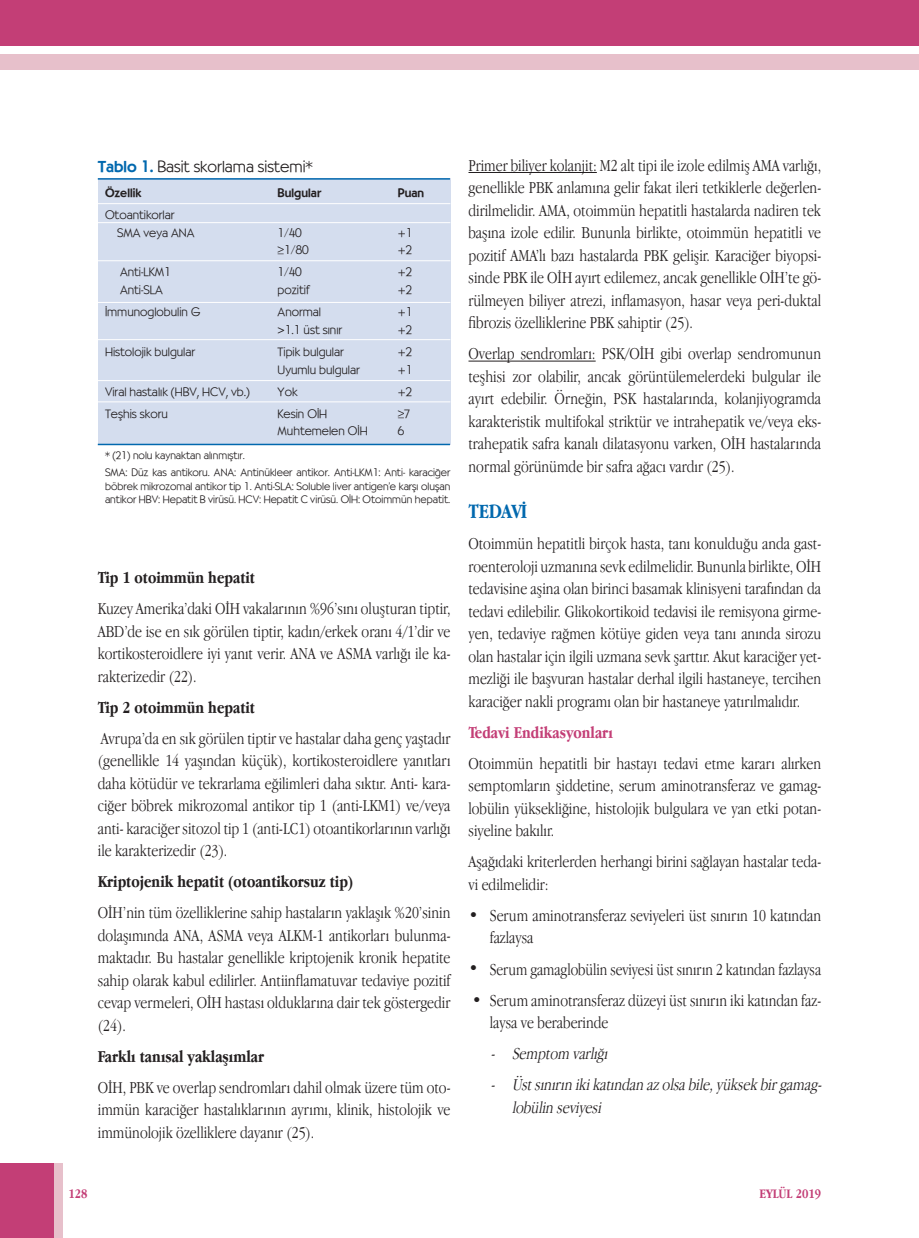
<style>
.page{position:relative;width:919px;height:1238px;background:#fff}
.page>*{position:absolute;margin:0;border:0;box-sizing:border-box;transform-origin:0 0}
.t1{font:700 21px "Apple Garamond";letter-spacing:-.02em;color:#0168ae}
.t2{font:300 17.25px/22.5px "Apple Garamond";color:#231f20;text-align:justify}
.t3{font:700 17.25px "Apple Garamond";color:#231f20}
.t4{font:italic 300 17.25px/22.5px "Apple Garamond";color:#231f20}
.t5{font:700 17.25px "Apple Garamond";color:#c33e76}
.t6{font:300 15.75px "Bernhardt";color:#231f20}
.t7{font:700 13.5px "Apple Garamond";color:#c33e76}
.t8{font:300 12px/17.7px "Bernhardt";color:#231f20}
.t9{font:500 12px "Bernhardt";color:#231f20}
.t10{font:300 10.5px/17.7px "Bernhardt";color:#231f20}
.s1{font-weight:500;color:#0168ae}
.s2{font-family:"Avant Garde TR";font-weight:600;color:#0168ae}
.s3{font-family:"Avant Garde TR";font-weight:400}
</style>
<div class="page">
<div style="left:0;top:1163px;width:54px;height:74px;background:#c33e76"></div>
<div style="left:54px;top:1163px;width:8px;height:74px;background:#e7c0cb"></div>
<div style="left:0;top:54px;width:918px;height:15px;background:#e7c0cb"></div>
<div style="left:0;top:0;width:918px;height:45px;background:#c33e76"></div>
<hr style="left:468px;top:172px;width:128px;height:1px;background:#231f20">
<hr style="left:468px;top:361px;width:127px;height:1px;background:#231f20">
<div style="left:98px;top:178px;width:352px;height:266px;background:#d4ddee"></div>
<hr style="left:98px;top:178px;width:352px;height:2px;background:#0168ae">
<hr style="left:98px;top:203px;width:352px;height:1px;background:#fff">
<hr style="left:98px;top:222px;width:352px;height:1px;background:#fff">
<hr style="left:98px;top:260px;width:352px;height:1px;background:#fff">
<hr style="left:98px;top:302px;width:352px;height:1px;background:#fff">
<hr style="left:98px;top:339px;width:352px;height:1px;background:#fff">
<hr style="left:98px;top:380px;width:352px;height:1px;background:#fff">
<hr style="left:98px;top:401px;width:352px;height:1px;background:#fff">
<hr style="left:98px;top:443px;width:352px;height:2px;background:#0168ae">
<p class="t6" style="left:98px;top:157px;width:216px"><span class="s1">Tablo</span> <span class="s2">1</span><span class="s1">.</span> Basit skorlama sistemi*</p>
<p class="t9" style="left:105px;top:185px;width:38px">Özellik</p>
<p class="t9" style="left:277px;top:185px;width:45px">Bulgular</p>
<p class="t9" style="left:397px;top:185px;width:28px">Puan</p>
<p class="t8" style="left:117px;top:206px;width:79px;text-indent:-12px">Otoantikorlar<br>SMA veya ANA</p>
<p class="t8" style="left:277px;top:224px;width:26px"><span class="s3">1</span>/40</p>
<p class="t8" style="left:397px;top:224px;width:16px">+<span class="s3">1</span></p>
<p class="t8" style="left:277px;top:241px;width:33px">≥<span class="s3">1</span>/80</p>
<p class="t8" style="left:397px;top:241px;width:16px">+2</p>
<p class="t8" style="left:120px;top:263px;width:52px">Anti-LKM<span class="s3">1</span></p>
<p class="t8" style="left:277px;top:263px;width:26px"><span class="s3">1</span>/40</p>
<p class="t8" style="left:397px;top:263px;width:16px">+2</p>
<p class="t8" style="left:120px;top:281px;width:44px">Anti-SLA</p>
<p class="t8" style="left:277px;top:281px;width:33px">pozitif</p>
<p class="t8" style="left:397px;top:281px;width:16px">+2</p>
<p class="t8" style="left:105px;top:303px;width:97px">İmmunoglobulin G</p>
<p class="t8" style="left:277px;top:303px;width:45px">Anormal</p>
<p class="t8" style="left:397px;top:303px;width:16px">+<span class="s3">1</span></p>
<p class="t8" style="left:277px;top:321px;width:66px"><span class="s3">&gt;1</span>.<span class="s3">1</span> üst sınır</p>
<p class="t8" style="left:397px;top:321px;width:16px">+2</p>
<p class="t8" style="left:105px;top:343px;width:92px">Histolojik bulgular</p>
<p class="t8" style="left:277px;top:343px;width:68px">Tipik bulgular</p>
<p class="t8" style="left:397px;top:343px;width:16px">+2</p>
<p class="t8" style="left:277px;top:361px;width:84px">Uyumlu bulgular</p>
<p class="t8" style="left:397px;top:361px;width:16px">+<span class="s3">1</span></p>
<p class="t8" style="left:105px;top:383px;width:146px">Viral hastalık (HBV, HCV, vb.)</p>
<p class="t8" style="left:277px;top:383px;width:21px">Yok</p>
<p class="t8" style="left:397px;top:383px;width:16px">+2</p>
<p class="t8" style="left:105px;top:405px;width:64px">Teşhis skoru</p>
<p class="t8" style="left:277px;top:405px;width:51px">Kesin OİH</p>
<p class="t8" style="left:397px;top:405px;width:14px">≥7</p>
<p class="t8" style="left:277px;top:422px;width:92px">Muhtemelen OİH</p>
<p class="t8" style="left:397px;top:422px;width:8px">6</p>
<p class="t10" style="left:105px;top:446px;width:347px">* (2<span class="s3">1</span>) nolu kaynaktan alınmıştır.<br>SMA: Düz kas antikoru. ANA: Antinükleer antikor. Anti-LKM<span class="s3">1</span>: Anti- karaciğer</p>
<p class="t10" style="left:105px;top:479px;width:347px;line-height:13.5px">böbrek mikrozomal antikor tip <span class="s3">1</span>. Anti-SLA: Soluble liver antigen’e karşı oluşan antikor HBV: Hepatit B virüsü. HCV: Hepatit C virüsü. OİH: Otoimmün hepatit.</p>
<p class="t3" style="left:98px;top:568px;width:158px">Tip 1 otoimmün hepatit</p>
<p class="t2" style="left:98px;top:597px;width:354px">Kuzey Amerika’daki OİH vakalarının %96’sını oluşturan tiptir, ABD’de ise en sık görülen tiptir, kadın/erkek oranı 4/1’dir ve kortikosteroidlere iyi yanıt verir. ANA ve ASMA varlığı ile ka&shy;rakterizedir (22).</p>
<p class="t3" style="left:98px;top:697px;width:158px">Tip 2 otoimmün hepatit</p>
<p class="t2" style="left:98px;top:726px;width:354px">Avrupa’da en sık görülen tiptir ve hastalar daha genç yaştadır (genellikle 14 yaşından küçük), kortikosteroidlere yanıtları daha kötüdür ve tekrarlama eğilimleri daha sıktır. Anti- kara&shy;ciğer böbrek mikrozomal antikor tip 1 (anti-LKM1) ve/veya anti- karaciğer sitozol tip 1 (anti-LC1) otoantikorlarının varlığı ile karakterizedir (23).</p>
<p class="t3" style="left:98px;top:872px;width:257px">Kriptojenik hepatit (otoantikorsuz tip)</p>
<p class="t2" style="left:98px;top:901px;width:354px">OİH’nin tüm özelliklerine sahip hastaların yaklaşık %20’sinin dolaşımında ANA, ASMA veya ALKM-1 antikorları bulunma&shy;maktadır. Bu hastalar genellikle kriptojenik kronik hepatite sahip olarak kabul edilirler. Antiinflamatuvar tedaviye pozitif cevap vermeleri, OİH hastası olduklarına dair tek göstergedir (24).</p>
<p class="t3" style="left:98px;top:1046px;width:168px">Farklı tanısal yaklaşımlar</p>
<p class="t2" style="left:98px;top:1075px;width:354px">OİH, PBK ve overlap sendromları dahil olmak üzere tüm oto&shy;immün karaciğer hastalıklarının ayrımı, klinik, histolojik ve immünolojik özelliklere dayanır (25).</p>
<p class="t2" style="left:468px;top:153px;width:354px">Primer biliyer kolanjit: M2 alt tipi ile izole edilmiş AMA varlığı, genellikle PBK anlamına gelir fakat ileri tetkiklerle değerlen&shy;dirilmelidir. AMA, otoimmün hepatitli hastalarda nadiren tek başına izole edilir. Bununla birlikte, otoimmün hepatitli ve pozitif AMA’lı bazı hastalarda PBK gelişir. Karaciğer biyopsi&shy;sinde PBK ile OİH ayırt edilemez, ancak genellikle OİH’te gö&shy;rülmeyen biliyer atrezi, inflamasyon, hasar veya peri-duktal fibrozis özelliklerine PBK sahiptir (25).</p>
<p class="t2" style="left:468px;top:342px;width:354px">Overlap sendromları: PSK/OİH gibi overlap sendromunun teşhisi zor olabilir, ancak görüntülemelerdeki bulgular ile ayırt edebilir. Örneğin, PSK hastalarında, kolanjiyogramda karakteristik multifokal striktür ve intrahepatik ve/veya eks&shy;trahepatik safra kanalı dilatasyonu varken, OİH hastalarında normal görünümde bir safra ağacı vardır (25).</p>
<p class="t1" style="left:468px;top:499px;width:60px">TEDAVİ</p>
<p class="t2" style="left:468px;top:532px;width:354px">Otoimmün hepatitli birçok hasta, tanı konulduğu anda gast&shy;roenteroloji uzmanına sevk edilmelidir. Bununla birlikte, OİH tedavisine aşina olan birinci basamak klinisyeni tarafından da tedavi edilebilir. Glikokortikoid tedavisi ile remisyona girme&shy;yen, tedaviye rağmen kötüye giden veya tanı anında sirozu olan hastalar için ilgili uzmana sevk şarttır. Akut karaciğer yet&shy;mezliği ile başvuran hastalar derhal ilgili hastaneye, tercihen karaciğer nakli programı olan bir hastaneye yatırılmalıdır.</p>
<p class="t5" style="left:468px;top:722px;width:146px">Tedavi Endikasyonları</p>
<p class="t2" style="left:468px;top:751px;width:354px">Otoimmün hepatitli bir hastayı tedavi etme kararı alırken semptomların şiddetine, serum aminotransferaz ve gamag&shy;lobülin yüksekliğine, histolojik bulgulara ve yan etki potan&shy;siyeline bakılır.</p>
<p class="t2" style="left:468px;top:850px;width:354px">Aşağıdaki kriterlerden herhangi birini sağlayan hastalar teda&shy;vi edilmelidir:</p>
<p class="t2" style="left:489px;top:903px;width:333px;text-indent:-21px">• Serum aminotransferaz seviyeleri üst sınırın 10 katından fazlaysa</p>
<p class="t2" style="left:468px;top:957px;width:354px">•➢ Serum gamaglobülin seviyesi üst sınırın 2 katından fazlaysa</p>
<p class="t2" style="left:489px;top:988px;width:333px;text-indent:-21px">➢• Serum aminotransferaz düzeyi üst sınırın iki katından faz&shy;laysa ve beraberinde</p>
<p class="t4" style="left:490px;top:1041px;width:122px">- Semptom varlığı</p>
<p class="t4" style="left:512px;top:1072px;width:314px;text-indent:-21px">- Üstsınırın ikikatından azolsabile,yüksek birgamag - lobülin seviyesi</p>
<p class="t7" style="left:68px;top:1186px;width:21px">128</p>
<p class="t7" style="left:759px;top:1186px;width:63px">EYLÜL 2019</p>
</div>
